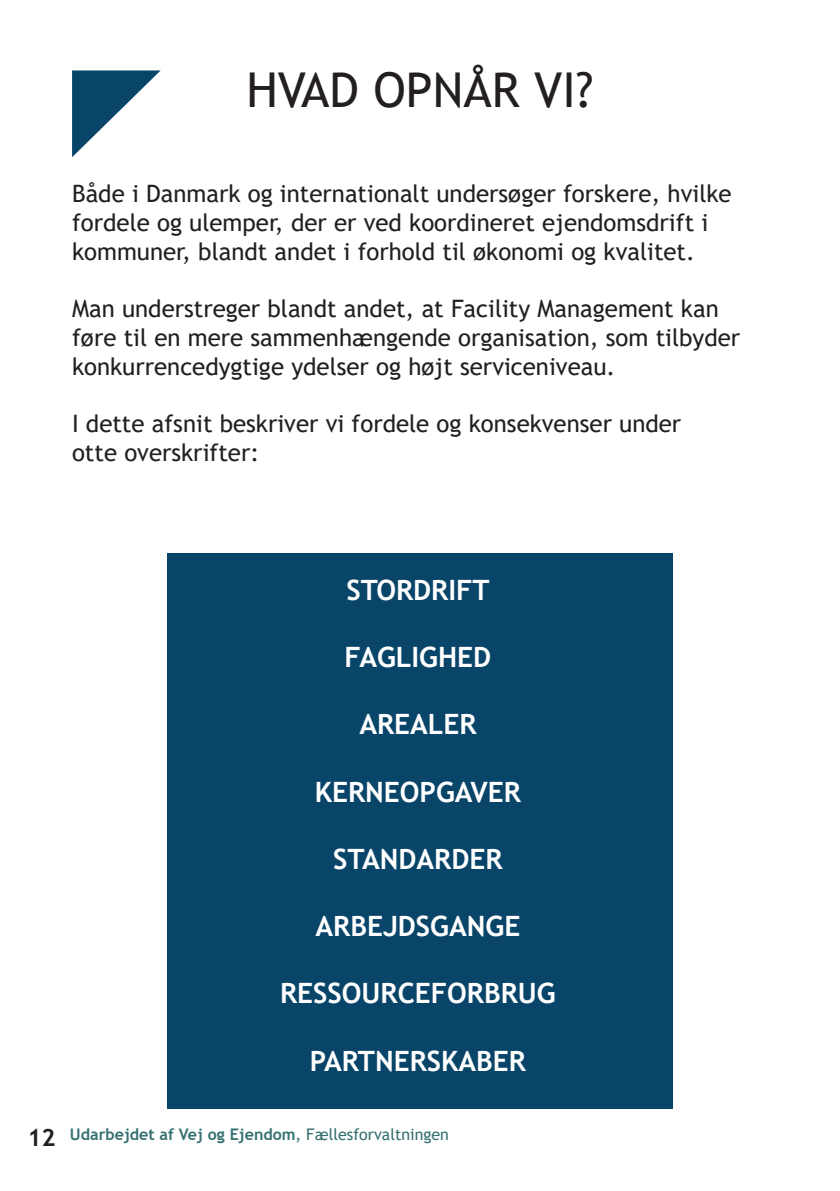
<style>
.page{position:relative;width:840px;height:1191px;background:#fff}
.page>*{position:absolute;margin:0;border:0;box-sizing:border-box;transform-origin:0 0}
.t1{font:48px "Trebuchet MS";color:#231f20}
.t2{font:700 28px "Trebuchet MS";color:#fff}
.t3{font:24px/28.8px "Trebuchet MS";color:#231f20}
.t4{font:700 16px "Trebuchet MS";color:#357070}
.s1{font-size:24px;color:#231f20}
.s2{font-weight:400}
</style>
<div class="page">
<div style="left:167px;top:553px;width:505px;height:555px;background:#084569"></div>
<svg style="left:72px;top:70px;width:88px;height:87px"></svg>
<p class="t1" style="left:246px;top:60px;width:348px">HVAD OPNÅR VI?</p>
<p class="t3" style="left:72px;top:179px;width:660px">Både i Danmark og internationalt undersøger forskere, hvilke fordele og ulemper, der er ved koordineret ejendomsdrift i kommuner, blandt andet i forhold til økonomi og kvalitet.</p>
<p class="t3" style="left:72px;top:294px;width:669px">Man understreger blandt andet, at Facility Management kan føre til en mere sammenhængende organisation, som tilbyder</p>
<p class="t3" style="left:72px;top:352px;width:544px">konkurrencedygtige ydelser og højt serviceniveau.</p>
<p class="t3" style="left:72px;top:409px;width:610px">I dette afsnit beskriver vi fordele og konsekvenser under</p>
<p class="t3" style="left:72px;top:438px;width:188px">otte overskrifter:</p>
<p class="t2" style="left:346px;top:572px;width:144px">STORDRIFT</p>
<p class="t2" style="left:344px;top:639px;width:148px">FAGLIGHED</p>
<p class="t2" style="left:359px;top:707px;width:119px">AREALER</p>
<p class="t2" style="left:314px;top:774px;width:207px">KERNEOPGAVER</p>
<p class="t2" style="left:333px;top:841px;width:171px">STANDARDER</p>
<p class="t2" style="left:315px;top:908px;width:206px">ARBEJDSGANGE</p>
<p class="t2" style="left:280px;top:975px;width:277px">RESSOURCEFORBRUG</p>
<p class="t2" style="left:309px;top:1043px;width:217px">PARTNERSKABER</p>
<p class="t4" style="left:28px;top:1124px;width:422px"><span class="s1">12</span> Udarbejdet af Vej og Ejendom<span class="s2">, Fællesforvaltningen</span></p>
</div>
